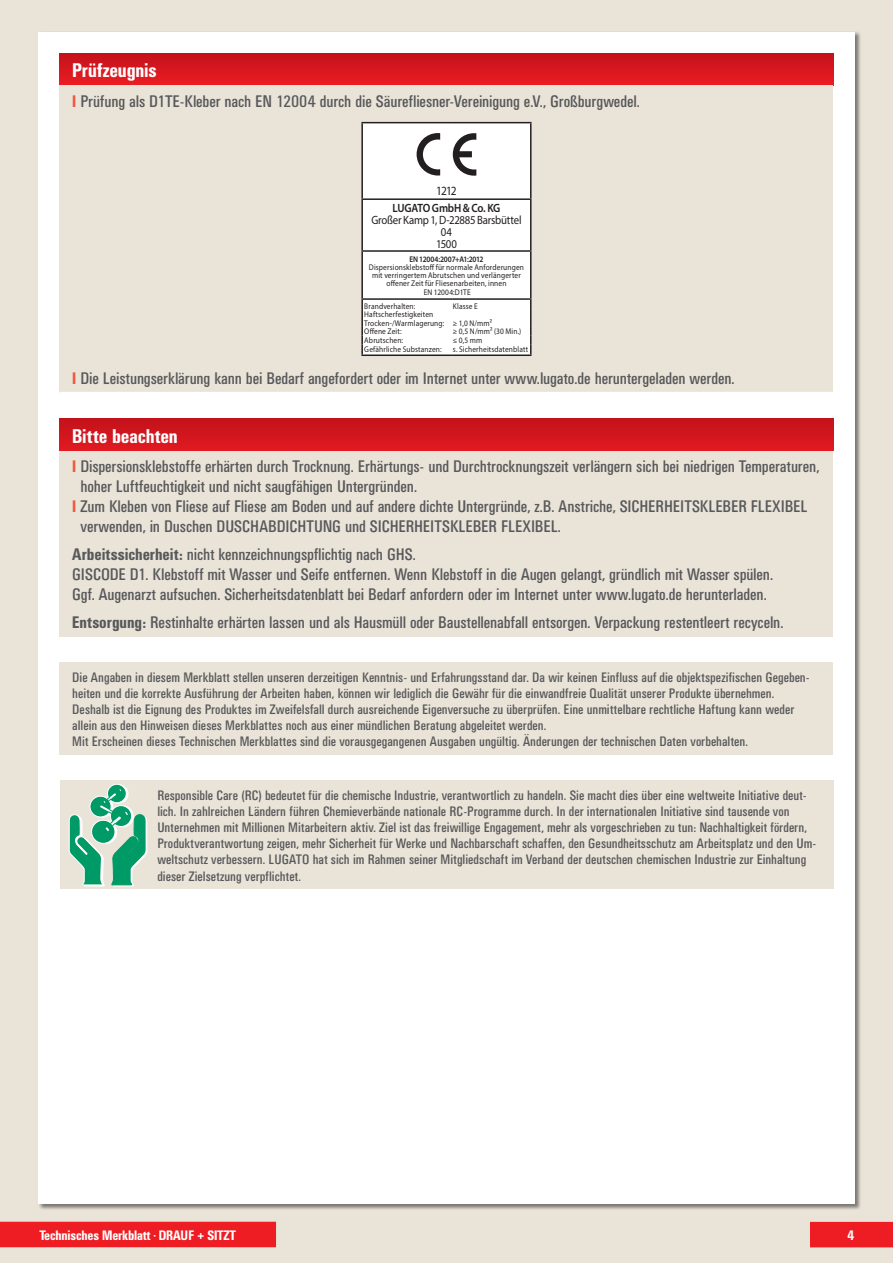
<style>
.page{position:relative;width:893px;height:1263px;background:#e9e3d8}
.page>*{position:absolute;margin:0;border:0;box-sizing:border-box;transform-origin:0 0}
.t1{font:500 condensed 19.5px "UN11";letter-spacing:.01em;color:#fff}
.t2{font:condensed 16.5px/19.8px "UN11";color:#57585a}
.t3{font:condensed 13.5px/16.2px "UN11";letter-spacing:.01em;color:#57585a}
.t4{font:500 condensed 13.5px "UN11";color:#fff}
.t5{font:12.6px "Myriad Pro";color:#231f20;scale:.9 1}
.t6{font:12px/12px "Myriad Pro";letter-spacing:-.02em;color:#231f20;text-align:center;scale:.9 1}
.t7{font:600 12px "Myriad Pro";letter-spacing:-.025em;color:#231f20;scale:.9 1}
.t8{font:8.25px/8.2px "Myriad Pro";letter-spacing:.02em;color:#231f20;text-align:center;scale:.9 1}
.t9{font:600 8.25px "Myriad Pro";letter-spacing:-.015em;color:#231f20;scale:.9 1}
.s1{font-weight:500;color:#f0593e}
.s2{font-weight:500}
</style>
<div class="page">
<div style="left:38px;top:32px;width:817px;height:1171px;background:#fff"></div>
<div style="left:810px;top:1222px;width:83px;height:25px;background:#ee1d23"></div>
<div style="left:0;top:1222px;width:276px;height:25px;background:#ee1d23"></div>
<div style="left:60px;top:780px;width:773px;height:109px;background:#e9e3d8"></div>
<div style="left:109px;top:785px;width:19px;height:18px;background:#fff;border-radius:50%"></div>
<div style="left:109px;top:785px;width:19px;height:18px;border:1px solid #fff;border-radius:50%"></div>
<svg style="left:107px;top:784px;width:19px;height:19px"></svg>
<div style="left:107px;top:784px;width:19px;height:19px;border:1px solid #fff;border-radius:50%"></div>
<svg style="left:69px;top:789px;width:78px;height:97px"></svg>
<div style="left:60px;top:419px;width:773px;height:32px;background:linear-gradient(to bottom,#c4121b,#e01a21)"></div>
<div style="left:60px;top:451px;width:773px;height:186px;background:#e9e3d8"></div>
<div style="left:60px;top:662px;width:773px;height:93px;background:#e9e3d8"></div>
<div style="left:60px;top:53px;width:773px;height:32px;background:linear-gradient(to bottom,#c2121a,#ea1c22)"></div>
<div style="left:60px;top:85px;width:773px;height:308px;background:#e9e3d8"></div>
<hr style="left:60px;top:392px;width:773px;height:1px;background:#fff">
<hr style="left:361px;top:122px;width:92px;height:1px;background:#231f20">
<hr style="left:453px;top:122px;width:78px;height:1px;background:#231f20">
<hr style="left:361px;top:354px;width:92px;height:2px;background:#231f20">
<hr style="left:453px;top:354px;width:78px;height:2px;background:#231f20">
<svg style="left:361px;top:123px;width:170px;height:232px;background:#f1f1f1"></svg>
<h1 class="t1" style="left:72px;top:59px;width:86px">Prüfzeugnis</h1>
<p class="t2" style="left:72px;top:91px;width:569px"><span class="s1">I</span> Prüfung als D1TE-Kleber nach EN 12004 durch die Säurefliesner-Vereinigung e.V., Großburgwedel.</p>
<p class="t5" style="left:436px;top:183px;width:24px">1212</p>
<p class="t7" style="left:393px;top:200px;width:121px">LUGATO GmbH &amp; Co. KG</p>
<p class="t6" style="left:371px;top:213px;width:168px">Großer Kamp 1, D-22885 Barsbüttel<br>04<br>1500</p>
<p class="t9" style="left:409px;top:254px;width:84px">EN 12004:2007+A1:2012</p>
<p class="t8" style="left:369px;top:263px;width:174px">Dispersionsklebstoff für normale Anforderungen mit verringertem Abrutschen und verlängerter offener Zeit für Fliesenarbeiten, innen<br>EN 12004:D1TE</p>
<p class="t8" style="left:364px;top:302px;width:58px">Brandverhalten:</p>
<p class="t8" style="left:453px;top:302px;width:29px">Klasse E</p>
<p class="t8" style="left:364px;top:310px;width:143px;text-align:left">Haftscherfestigkeiten<br>Trocken-/Warmlagerung: ≥ 1,0 N/mm²<br>Offene Zeit:</p>
<p class="t8" style="left:453px;top:327px;width:78px">≥ 0,5 N/mm² (30 Min.)</p>
<p class="t8" style="left:364px;top:336px;width:45px">Abrutschen:</p>
<p class="t8" style="left:453px;top:336px;width:34px">≤ 0,5 mm</p>
<p class="t8" style="left:364px;top:345px;width:87px">Gefährliche Substanzen:</p>
<p class="t8" style="left:453px;top:345px;width:85px">s. Sicherheitsdatenblatt</p>
<p class="t2" style="left:72px;top:368px;width:664px"><span class="s1">I</span> Die Leistungserklärung kann bei Bedarf angefordert oder im Internet unter www.lugato.de heruntergeladen werden.</p>
<h1 class="t1" style="left:72px;top:424px;width:107px">Bitte beachten</h1>
<p class="t2" style="left:72px;top:457px;width:748px"><span class="s1">I</span> Dispersionsklebstoffe erhärten durch Trocknung. Erhärtungs- und Durchtrocknungszeit verlängern sich bei niedrigen Temperaturen,</p>
<p class="t2" style="left:81px;top:476px;width:338px">hoher Luftfeuchtigkeit und nicht saugfähigen Untergründen.</p>
<p class="t2" style="left:72px;top:496px;width:736px"><span class="s1">I</span> Zum Kleben von Fliese auf Fliese am Boden und auf andere dichte Untergründe, z.B. Anstriche, SICHERHEITSKLEBER FLEXIBEL</p>
<p class="t2" style="left:81px;top:516px;width:482px">verwenden, in Duschen DUSCHABDICHTUNG und SICHERHEITSKLEBER FLEXIBEL.</p>
<p class="t2" style="left:72px;top:544px;width:702px"><span class="s2">Arbeitssicherheit:</span> nicht kennzeichnungspflichtig nach GHS.<br>GISCODE D1. Klebstoff mit Wasser und Seife entfernen. Wenn Klebstoff in die Augen gelangt, gründlich mit Wasser spülen.<br>Ggf. Augenarzt aufsuchen. Sicherheitsdatenblatt bei Bedarf anfordern oder im Internet unter www.lugato.de herunterladen.</p>
<p class="t2" style="left:72px;top:612px;width:713px"><span class="s2">Entsorgung:</span> Restinhalte erhärten lassen und als Hausmüll oder Baustellenabfall entsorgen. Verpackung restentleert recyceln.</p>
<p class="t3" style="left:72px;top:669px;width:739px">Die Angaben in diesem Merkblatt stellen unseren derzeitigen Kenntnis- und Erfahrungsstand dar. Da wir keinen Einfluss auf die objektspezifischen Gegeben&shy;heiten und die korrekte Ausführung der Arbeiten haben, können wir lediglich die Gewähr für die einwandfreie Qualität unserer Produkte übernehmen.<br>Deshalb ist die Eignung des Produktes im Zweifelsfall durch ausreichende Eigenversuche zu überprüfen. Eine unmittelbare rechtliche Haftung kann weder allein aus den Hinweisen dieses Merkblattes noch aus einer mündlichen Beratung abgeleitet werden.<br>Mit Erscheinen dieses Technischen Merkblattes sind die vorausgegangenen Ausgaben ungültig. Änderungen der technischen Daten vorbehalten.</p>
<p class="t3" style="left:157px;top:787px;width:660px">Responsible Care (RC) bedeutet für die chemische Industrie, verantwortlich zu handeln. Sie macht dies über eine weltweite Initiative deut&shy;lich. In zahlreichen Ländern führen Chemieverbände nationale RC-Programme durch. In der internationalen Initiative sind tausende von Unternehmen mit Millionen Mitarbeitern aktiv. Ziel ist das freiwillige Engagement, mehr als vorgeschrieben zu tun: Nachhaltigkeit fördern, Produktverantwortung zeigen, mehr Sicherheit für Werke und Nachbarschaft schaffen, den Gesundheitsschutz am Arbeitsplatz und den Um&shy;weltschutz verbessern. LUGATO hat sich im Rahmen seiner Mitgliedschaft im Verband der deutschen chemischen Industrie zur Einhaltung dieser Zielsetzung verpflichtet.</p>
<p class="t4" style="left:39px;top:1227px;width:198px">Technisches Merkblatt <sup>•</sup> DRAUF + SITZT</p>
<p class="t4" style="left:847px;top:1227px;width:8px">4</p>
</div>
